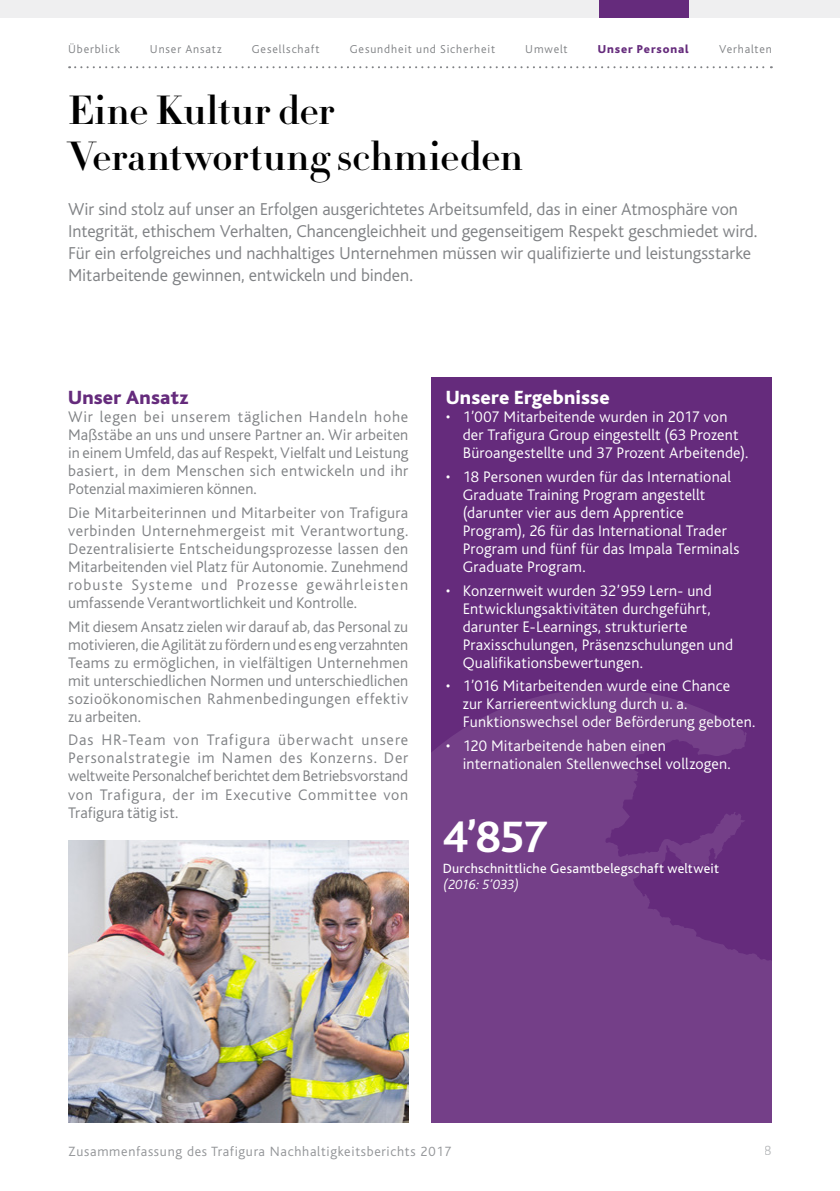
<style>
.page{position:relative;width:840px;height:1191px;background:#fff}
.page>*{position:absolute;margin:0;border:0;box-sizing:border-box;transform-origin:0 0}
.Pullout___Figure{font:700 46px "Bliss";color:#fff}
.Page___H1{font:700 40px/46px "HTF Didot B16";color:#000}
.Text___H1{font:800 20px "Bliss";letter-spacing:.01em;color:#fff}
.Text___H1-2{font:800 20px "Bliss";letter-spacing:.015em;color:#652b7c}
.Text___Intro{font:300 18px/22px "Bliss";color:#808285}
.Text___Body{font:300 16px/18px "Bliss";letter-spacing:.025em;color:#808285;text-align:justify}
.Text_-_bullets{font:300 16px/18px "Bliss";letter-spacing:.01em;color:#fff}
.t1{font:300 14px "Bliss";letter-spacing:.05em;color:#939598}
.Infographic_Text{font:14px "Bliss";letter-spacing:.02em;color:#fff}
.Pullout___Body___Inf{font:italic 300 14px "Bliss";color:#fff}
.t2{font:300 14px "Bliss";color:#bcbec0}
.Top{font:300 12px "Bliss";letter-spacing:.07em;color:#808285}
.Top-2{font:800 12px "Bliss";letter-spacing:.075em;color:#652b7c}
</style>
<div class="page">
<div style="left:431px;top:377px;width:340px;height:746px;background:#652b7c"></div>
<svg style="left:408px;top:689px;width:364px;height:434px;fill:#743f88"></svg>
<svg style="left:69px;top:66px;width:702px;height:2px"></svg>
<div style="left:0;top:0;width:839px;height:17px;background:#efeff0"></div>
<div style="left:598px;top:0;width:90px;height:17px;background:#652b7c"></div>
<img style="left:68px;top:841px;width:340px;height:282px">
<p class="Top" style="left:68px;top:43px;width:53px">Überblick</p>
<p class="Top" style="left:150px;top:43px;width:73px">Unser Ansatz</p>
<p class="Top" style="left:252px;top:43px;width:69px">Gesellschaft</p>
<p class="Top" style="left:349px;top:43px;width:147px">Gesundheit und Sicherheit</p>
<p class="Top" style="left:525px;top:43px;width:44px">Umwelt</p>
<p class="Top-2" style="left:597px;top:43px;width:93px">Unser Personal</p>
<p class="Top" style="left:718px;top:43px;width:54px">Verhalten</p>
<p class="Page___H1" style="left:68px;top:86px;width:456px">Eine Kultur der<br>Verantwortung schmieden</p>
<p class="Text___Intro" style="left:68px;top:198px;width:690px">Wir sind stolz auf unser an Erfolgen ausgerichtetes Arbeitsumfeld, das in einer Atmosphäre von Integrität, ethischem Verhalten, Chancengleichheit und gegenseitigem Respekt geschmiedet wird.<br>Für ein erfolgreiches und nachhaltiges Unternehmen müssen wir qualifizierte und leistungsstarke Mitarbeitende gewinnen, entwickeln und binden.</p>
<p class="Text___H1-2" style="left:68px;top:387px;width:121px">Unser Ansatz</p>
<p class="Text___Body" style="left:68px;top:408px;width:341px">Wir legen bei unserem täglichen Handeln hohe Maßstäbe an uns und unsere Partner an. Wir arbeiten in einem Umfeld, das auf Respekt, Vielfalt und Leistung basiert, in dem Menschen sich entwickeln und ihr Potenzial maximieren können.</p>
<p class="Text___Body" style="left:68px;top:504px;width:341px">Die Mitarbeiterinnen und Mitarbeiter von Trafigura verbinden Unternehmergeist mit Verantwortung.<br>Dezentralisierte Entscheidungsprozesse lassen den Mitarbeitenden viel Platz für Autonomie. Zunehmend robuste Systeme und Prozesse gewährleisten umfassende Verantwortlichkeit und Kontrolle.</p>
<p class="Text___Body" style="left:68px;top:618px;width:341px">Mit diesem Ansatz zielen wir darauf ab, das Personal zu motivieren, die Agilität zu fördern und es eng verzahnten Teams zu ermöglichen, in vielfältigen Unternehmen mit unterschiedlichen Normen und unterschiedlichen sozioökonomischen Rahmenbedingungen effektiv zu arbeiten.</p>
<p class="Text___Body" style="left:68px;top:731px;width:341px">Das HR-Team von Trafigura überwacht unsere Personalstrategie im Namen des Konzerns. Der weltweite Personalchef berichtet dem Betriebsvorstand von Trafigura, der im Executive Committee von Trafigura tätig ist.</p>
<p class="Text___H1" style="left:445px;top:387px;width:165px">Unsere Ergebnisse</p>
<p class="Text_-_bullets" style="left:462px;top:408px;width:287px;text-indent:-17px">• 1’007 Mitarbeitende wurden in 2017 von der Trafigura Group eingestellt (63 Prozent<br>Büroangestellte und 37 Prozent Arbeitende).</p>
<p class="Text_-_bullets" style="left:462px;top:468px;width:278px;text-indent:-17px">• 18 Personen wurden für das International Graduate Training Program angestellt (darunter vier aus dem Apprentice Program), 26 für das International Trader Program und fünf für das Impala Terminals Graduate Program.</p>
<p class="Text_-_bullets" style="left:462px;top:582px;width:272px;text-indent:-17px">• Konzernweit wurden 32’959 Lern- und Entwicklungsaktivitäten durchgeführt, darunter E-Learnings, strukturierte Praxisschulungen, Präsenzschulungen und Qualifikationsbewertungen.</p>
<p class="Text_-_bullets" style="left:462px;top:677px;width:294px;text-indent:-17px">• 1’016 Mitarbeitenden wurde eine Chance<br>zur Karriereentwicklung durch u. a.<br>Funktionswechsel oder Beförderung geboten.</p>
<p class="Text_-_bullets" style="left:462px;top:737px;width:269px;text-indent:-17px">• 120 Mitarbeitende haben einen internationalen Stellenwechsel vollzogen.</p>
<p class="Pullout___Figure" style="left:442px;top:812px;width:106px">4’857</p>
<p class="Infographic_Text" style="left:442px;top:861px;width:277px">Durchschnittliche Gesamtbelegschaft weltweit</p>
<p class="Pullout___Body___Inf" style="left:442px;top:877px;width:78px">(2016: 5’033)</p>
<p class="t1" style="left:68px;top:1144px;width:384px">Zusammenfassung des Trafigura Nachhaltigkeitsberichts 2017</p>
<p class="t2" style="left:764px;top:1142px;width:9px">8</p>
</div>
